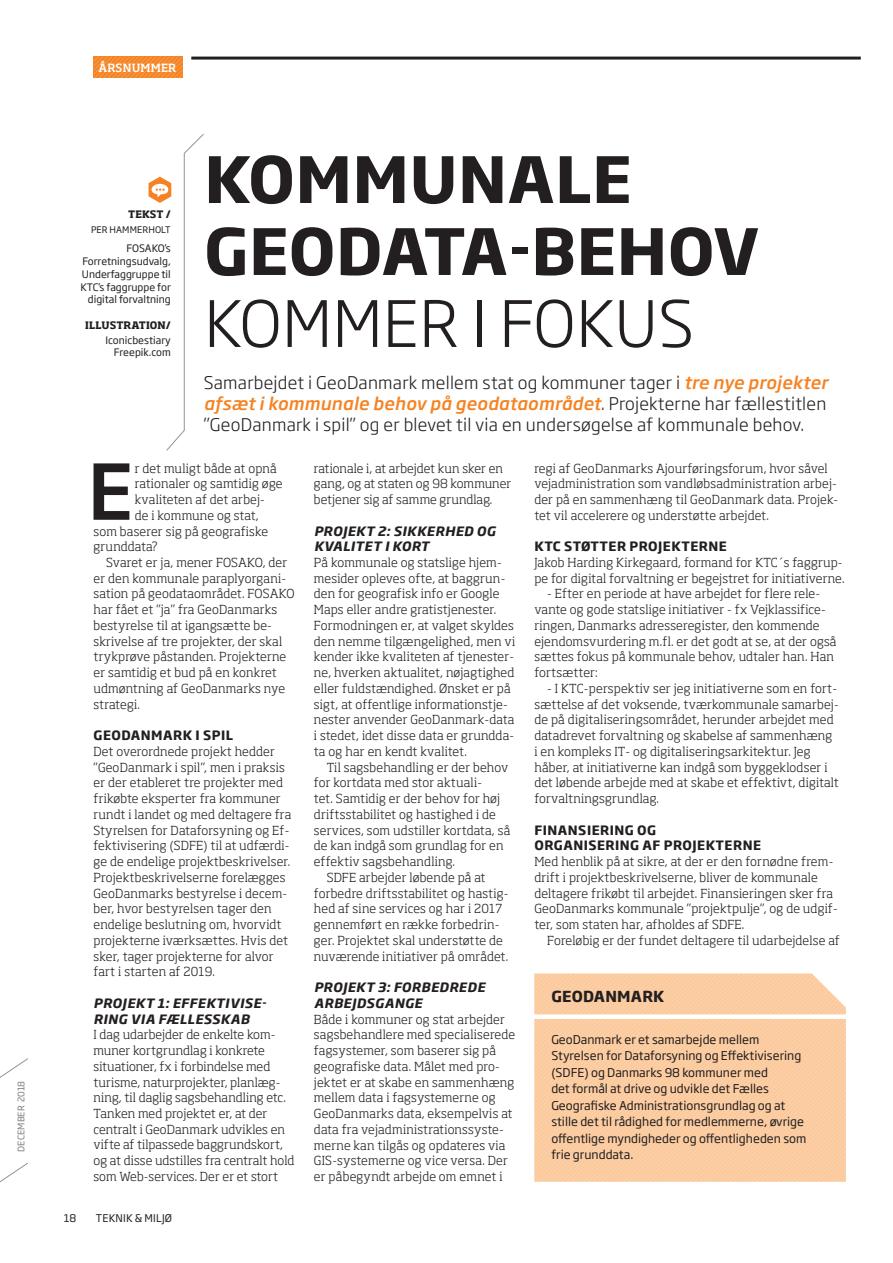
<style>
.page{position:relative;width:893px;height:1263px;background:#fff}
.page>*{position:absolute;margin:0;border:0;box-sizing:border-box;transform-origin:0 0}
.t1{font:500 75.9px "Soho Gothic Pro";color:#231f20}
.t2{font:700 63px/72px "Soho Gothic Pro";letter-spacing:.01em;color:#231f20}
.t3{font:300 63px "Soho Gothic Pro";letter-spacing:.01em;color:#231f20}
.t4{font:300 17.25px/21px "Soho Gothic Pro";letter-spacing:.015em;color:#231f20;text-align:justify}
.t5{font:700 15px "Soho Gothic Pro";letter-spacing:.015em;color:#231f20}
.t6{font:italic 700 12.75px/15.8px "Soho Gothic Pro";letter-spacing:.035em;color:#231f20}
.t7{font:700 12.75px/15.8px "Soho Gothic Pro";letter-spacing:.035em;color:#231f20}
.t8{font:300 12.3px/15.8px "Soho Pro";letter-spacing:.015em;color:#231f20}
.t9{font:300 12.3px "Soho Pro";letter-spacing:-.01em;color:#231f20}
.t10{font:12px/16.5px "Soho Gothic Pro";color:#231f20}
.t11{font:500 11.25px "Soho Pro";letter-spacing:.015em;color:#fff}
.t12{font:10.5px "Soho Gothic Pro";letter-spacing:.015em;color:#231f20}
.t13{font:10.2px/12.8px "Soho Gothic Pro";color:#231f20;text-align:right}
.t14{font:700 10.2px "Soho Pro";letter-spacing:.015em;color:#231f20}
.t15{font:9px "Soho Gothic Pro";letter-spacing:.015em;color:#231f20}
.t16{font:9px "Soho Gothic Pro";letter-spacing:.015em;color:#7c7f80}
.s1{font-weight:500;font-style:italic;color:#f58323}
</style>
<div class="page">
<svg style="left:0;top:1162px;width:28px;height:21px"></svg>
<svg style="left:0;top:1058px;width:28px;height:20px"></svg>
<svg style="left:149px;top:134px;width:55px;height:317px"></svg>
<svg style="left:534px;top:974px;width:312px;height:208px;background:#fbcca2"></svg>
<div style="left:529px;top:1014px;width:324px;height:5px;background:#fff"></div>
<hr style="left:191px;top:57px;width:670px;height:3px;background:#231f20">
<svg style="left:94px;top:57px;width:89px;height:21px;background:#f58a2e"></svg>
<p class="t16" style="left:17px;top:1152px;width:72px;rotate:-90deg">DECEMBER 2018</p>
<p class="t11" style="left:99px;top:64px;width:79px">ÅRSNUMMER</p>
<p class="t14" style="left:128px;top:211px;width:44px">TEKST /</p>
<p class="t15" style="left:91px;top:226px;width:81px">PER HAMMERHOLT</p>
<p class="t13" style="left:80px;top:243px;width:92px">FOSAKO’s<br>Forretningsudvalg,<br>Underfaggruppe til<br>KTC’s faggruppe for digital forvaltning</p>
<p class="t14" style="left:85px;top:321px;width:87px">ILLUSTRATION/</p>
<p class="t13" style="left:106px;top:334px;width:67px">Iconicbestiary<br>Freepik.com</p>
<h2 class="t2" style="left:204px;top:145px;width:557px">KOMMUNALE<br>GEODATA-BEHOV</h2>
<h2 class="t3" style="left:204px;top:298px;width:491px">KOMMER I FOKUS</h2>
<h3 class="t4" style="left:204px;top:374px;width:625px">Samarbejdet i GeoDanmark mellem stat og kommuner tager i <span class="s1">tre nye projekter afsæt i kommunale behov på geodataområdet</span>. Projekterne har fællestitlen ”GeoDanmark i spil” og er blevet til via en undersøgelse af kommunale behov.</h3>
<h1 class="t1" style="left:88px;top:449px;width:47px">E</h1>
<p class="t8" style="left:135px;top:461px;width:143px">r det muligt både at opnå</p>
<p class="t8" style="left:135px;top:477px;width:149px">rationaler og samtidig øge</p>
<p class="t8" style="left:135px;top:492px;width:131px">kvaliteten af det arbej-</p>
<p class="t8" style="left:135px;top:508px;width:125px">de i kommune og stat,</p>
<p class="t8" style="left:94px;top:524px;width:176px">som baserer sig på geografiske</p>
<p class="t8" style="left:94px;top:540px;width:66px">grunddata?</p>
<p class="t8" style="left:106px;top:555px;width:183px">Svaret er ja, mener FOSAKO, der</p>
<p class="t8" style="left:94px;top:571px;width:194px">er den kommunale paraplyorgani-</p>
<p class="t8" style="left:94px;top:587px;width:202px">sation på geodataområdet. FOSAKO</p>
<p class="t8" style="left:94px;top:603px;width:185px">har fået et ”ja” fra GeoDanmarks</p>
<p class="t8" style="left:94px;top:618px;width:180px">bestyrelse til at igangsætte be-</p>
<p class="t8" style="left:94px;top:634px;width:190px">skrivelse af tre projekter, der skal</p>
<p class="t8" style="left:94px;top:650px;width:194px">trykprøve påstanden. Projekterne</p>
<p class="t8" style="left:94px;top:666px;width:185px">er samtidig et bud på en konkret</p>
<p class="t8" style="left:94px;top:681px;width:193px">udmøntning af GeoDanmarks nye</p>
<p class="t9" style="left:94px;top:699px;width:48px">strategi.</p>
<p class="t7" style="left:94px;top:728px;width:141px">GEODANMARK I SPIL</p>
<p class="t8" style="left:94px;top:744px;width:199px">Det overordnede projekt hedder ”GeoDanmark i spil”, men i praksis er der etableret tre projekter med frikøbte eksperter fra kommuner rundt i landet og med deltagere fra Styrelsen for Dataforsyning og Ef&shy;fektivisering (SDFE) til at udfærdi&shy;ge de endelige projektbeskrivelser.<br>Projektbeskrivelserne forelægges GeoDanmarks bestyrelse i decem&shy;ber, hvor bestyrelsen tager den endelige beslutning om, hvorvidt projekterne iværksættes. Hvis det sker, tager projekterne for alvor fart i starten af 2019.</p>
<p class="t6" style="left:94px;top:996px;width:174px">PROJEKT 1: EFFEKTIVISE-<br>RING VIA FÆLLESSKAB</p>
<p class="t8" style="left:94px;top:1028px;width:202px">I dag udarbejder de enkelte kom&shy;muner kortgrundlag i konkrete situationer, fx i forbindelse med turisme, naturprojekter, planlæg&shy;ning, til daglig sagsbehandling etc.<br>Tanken med projektet er, at der centralt i GeoDanmark udvikles en vifte af tilpassede baggrundskort, og at disse udstilles fra centralt hold som Web-services. Der er et stort</p>
<p class="t12" style="left:64px;top:1214px;width:14px">18</p>
<p class="t12" style="left:96px;top:1214px;width:78px">TEKNIK &amp; MILJØ</p>
<p class="t8" style="left:314px;top:461px;width:199px">rationale i, at arbejdet kun sker en gang, og at staten og 98 kommuner betjener sig af samme grundlag.</p>
<p class="t6" style="left:314px;top:523px;width:183px">PROJEKT 2: SIKKERHED OG<br>KVALITET I KORT</p>
<p class="t8" style="left:314px;top:555px;width:203px">På kommunale og statslige hjem&shy;mesider opleves ofte, at baggrun&shy;den for geografisk info er Google Maps eller andre gratistjenester.<br>Formodningen er, at valget skyldes den nemme tilgængelighed, men vi kender ikke kvaliteten af tjenester&shy;ne, hverken aktualitet, nøjagtighed eller fuldstændighed. Ønsket er på sigt, at offentlige informationstje&shy;nester anvender GeoDanmark-data i stedet, idet disse data er grundda&shy;ta og har en kendt kvalitet.</p>
<p class="t8" style="left:327px;top:760px;width:183px">Til sagsbehandling er der behov</p>
<p class="t8" style="left:314px;top:776px;width:170px">for kortdata med stor aktuali-</p>
<p class="t8" style="left:314px;top:792px;width:188px">tet. Samtidig er der behov for høj</p>
<p class="t8" style="left:314px;top:807px;width:183px">driftsstabilitet og hastighed i de</p>
<p class="t8" style="left:314px;top:823px;width:198px">services, som udstiller kortdata, så</p>
<p class="t8" style="left:314px;top:839px;width:191px">de kan indgå som grundlag for en</p>
<p class="t8" style="left:314px;top:855px;width:143px">effektiv sagsbehandling.</p>
<p class="t8" style="left:327px;top:870px;width:160px">SDFE arbejder løbende på at</p>
<p class="t8" style="left:314px;top:886px;width:196px">forbedre driftsstabilitet og hastig-</p>
<p class="t8" style="left:314px;top:902px;width:190px">hed af sine services og har i 2017</p>
<p class="t8" style="left:314px;top:918px;width:187px">gennemført en række forbedrin-</p>
<p class="t8" style="left:314px;top:933px;width:190px">ger. Projektet skal understøtte de</p>
<p class="t8" style="left:314px;top:949px;width:196px">nuværende initiativer på området.</p>
<p class="t6" style="left:314px;top:980px;width:172px">PROJEKT 3: FORBEDREDE<br>ARBEJDSGANGE</p>
<p class="t8" style="left:314px;top:1012px;width:203px">Både i kommuner og stat arbejder sagsbehandlere med specialiserede fagsystemer, som baserer sig på geografiske data. Målet med pro&shy;jektet er at skabe en sammenhæng mellem data i fagsystemerne og GeoDanmarks data, eksempelvis at data fra vejadministrationssyste&shy;merne kan tilgås og opdateres via GIS-systemerne og vice versa. Der er påbegyndt arbejde om emnet i</p>
<p class="t8" style="left:534px;top:461px;width:305px">regi af GeoDanmarks Ajourføringsforum, hvor såvel vejadministration som vandløbsadministration arbej&shy;der på en sammenhæng til GeoDanmark data. Projek&shy;tet vil accelerere og understøtte arbejdet.</p>
<p class="t7" style="left:534px;top:539px;width:194px">KTC STØTTER PROJEKTERNE</p>
<p class="t8" style="left:534px;top:555px;width:312px">Jakob Harding Kirkegaard, formand for KTC´s faggrup&shy;pe for digital forvaltning er begejstret for initiativerne.</p>
<p class="t8" style="left:534px;top:587px;width:304px;text-indent:13px">- Efter en periode at have arbejdet for flere rele&shy;vante og gode statslige initiativer - fx Vejklassifice&shy;ringen, Danmarks adresseregister, den kommende ejendomsvurdering m.fl. er det godt at se, at der også sættes fokus på kommunale behov, udtaler han. Han fortsætter:</p>
<p class="t8" style="left:534px;top:681px;width:306px;text-indent:13px">- I KTC-perspektiv ser jeg initiativerne som en fort&shy;sættelse af det voksende, tværkommunale samarbej&shy;de på digitaliseringsområdet, herunder arbejdet med datadrevet forvaltning og skabelse af sammenhæng<br>i en kompleks IT- og digitaliseringsarkitektur. Jeg håber, at initiativerne kan indgå som byggeklodser i det løbende arbejde med at skabe et effektivt, digitalt forvaltningsgrundlag.</p>
<p class="t7" style="left:534px;top:822px;width:228px">FINANSIERING OG<br>ORGANISERING AF PROJEKTERNE</p>
<p class="t8" style="left:534px;top:855px;width:305px">Med henblik på at sikre, at der er den fornødne frem&shy;drift i projektbeskrivelserne, bliver de kommunale deltagere frikøbt til arbejdet. Finansieringen sker fra GeoDanmarks kommunale ”projektpulje”, og de udgif&shy;ter, som staten har, afholdes af SDFE.</p>
<p class="t8" style="left:547px;top:933px;width:294px">Foreløbig er der fundet deltagere til udarbejdelse af</p>
<p class="t5" style="left:551px;top:988px;width:114px">GEODANMARK</p>
<p class="t10" style="left:551px;top:1032px;width:256px">GeoDanmark er et samarbejde mellem Styrelsen for Dataforsyning og Effektivisering (SDFE) og Danmarks 98 kommuner med<br>det formål at drive og udvikle det Fælles Geografiske Administrationsgrundlag og at stille det til rådighed for medlemmerne, øvrige offentlige myndigheder og offentligheden som frie grunddata.</p>
</div>
